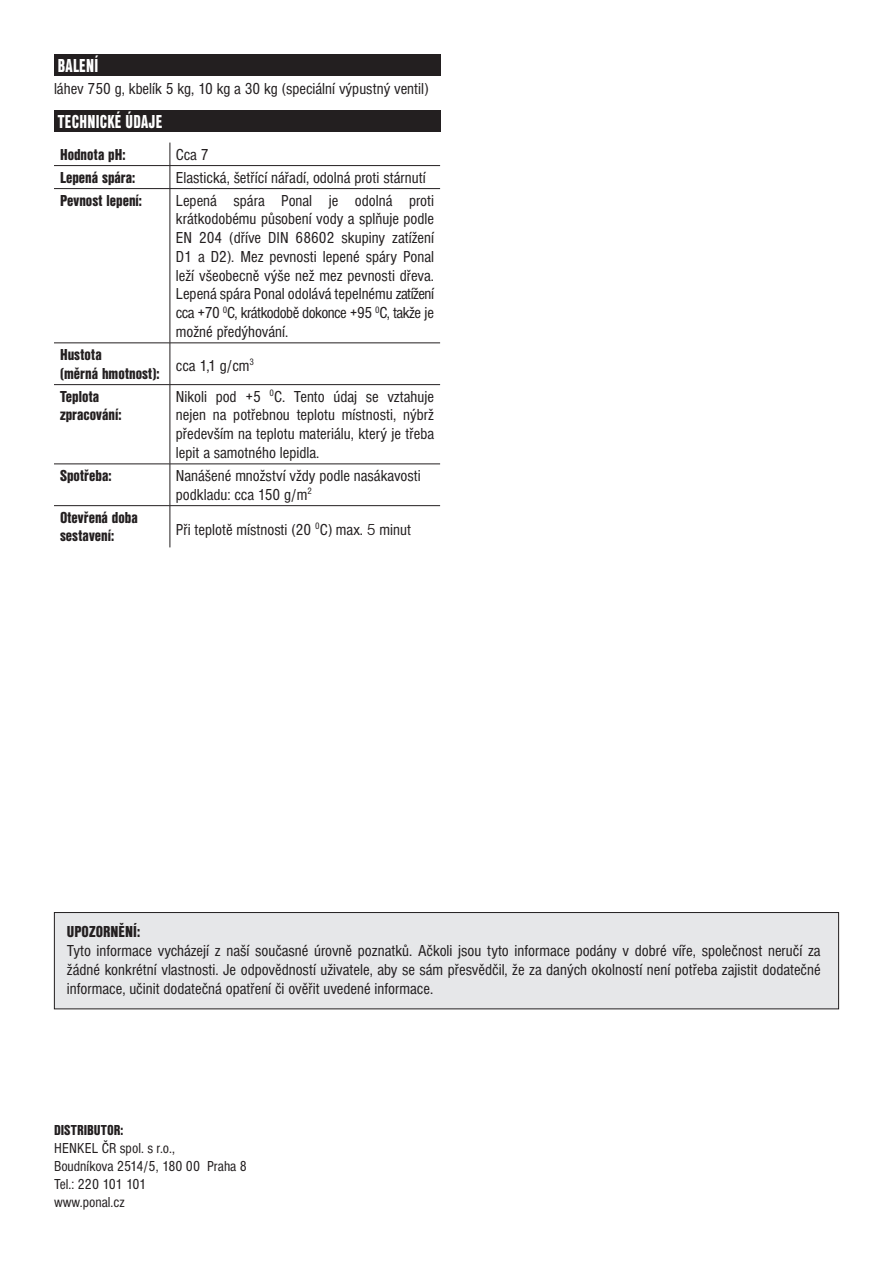
<style>
.page{position:relative;width:893px;height:1263px;background:#fff}
.page>*{position:absolute;margin:0;border:0;box-sizing:border-box;transform-origin:0 0}
.t1{font:19.5px "Nimbus Sans DOT Blac Cond";letter-spacing:.015em;color:#fff;scale:.85 1}
.t2{font:condensed 16.5px/18.8px "Nimbus Sans DOT";color:#231f20;text-align:justify}
.t3{font:16.5px/18.8px "Nimbus Sans DOT Blac Cond";color:#231f20}
.t4{font:condensed 15px/18px "Nimbus Sans DOT";color:#231f20}
.t5{font:15px "Nimbus Sans DOT Blac Cond";color:#231f20}
.s1{font-family:"Nimbus Sans DOT Ligh";font-stretch:normal}
</style>
<div class="page">
<div style="left:54px;top:912px;width:785px;height:97px;background:#e6e7e9"></div>
<div style="left:54px;top:912px;width:785px;height:97px;border:1px solid #231f20"></div>
<hr style="left:54px;top:165px;width:116px;height:1px;background:#231f20">
<hr style="left:170px;top:165px;width:270px;height:1px;background:#231f20">
<svg style="left:170px;top:143px;width:1px;height:45px"></svg>
<hr style="left:54px;top:188px;width:116px;height:1px;background:#231f20">
<hr style="left:170px;top:188px;width:270px;height:1px;background:#231f20">
<hr style="left:170px;top:189px;width:1px;height:154px;background:#231f20">
<hr style="left:170px;top:343px;width:1px;height:41px;background:#231f20">
<hr style="left:170px;top:385px;width:1px;height:79px;background:#231f20">
<hr style="left:170px;top:464px;width:1px;height:41px;background:#231f20">
<hr style="left:170px;top:506px;width:1px;height:41px;background:#231f20">
<hr style="left:54px;top:343px;width:116px;height:1px;background:#231f20">
<hr style="left:170px;top:343px;width:270px;height:1px;background:#231f20">
<hr style="left:54px;top:384px;width:116px;height:1px;background:#231f20">
<hr style="left:170px;top:384px;width:270px;height:1px;background:#231f20">
<hr style="left:54px;top:464px;width:116px;height:1px;background:#231f20">
<hr style="left:170px;top:464px;width:270px;height:1px;background:#231f20">
<hr style="left:54px;top:505px;width:116px;height:1px;background:#231f20">
<hr style="left:170px;top:505px;width:270px;height:1px;background:#231f20">
<div style="left:54px;top:54px;width:386px;height:22px;background:#231f20"></div>
<div style="left:54px;top:110px;width:386px;height:22px;background:#231f20"></div>
<p class="t1" style="left:58px;top:54px;width:49px">BALENÍ</p>
<p class="t2" style="left:54px;top:80px;width:376px">láhev 750 g, kbelík 5 kg, 10 kg a 30 kg (speciální výpustný ventil)</p>
<p class="t1" style="left:58px;top:110px;width:124px">TECHNICKÉ ÚDAJE</p>
<p class="t3" style="left:60px;top:145px;width:67px">Hodnota pH:</p>
<p class="t2" style="left:176px;top:145px;width:34px">Cca 7</p>
<p class="t3" style="left:60px;top:168px;width:77px">Lepená spára:</p>
<p class="t2" style="left:176px;top:168px;width:251px">Elastická, šetřící nářadí, odolná proti stárnutí</p>
<p class="t3" style="left:60px;top:191px;width:84px">Pevnost lepení:</p>
<p class="t2" style="left:176px;top:191px;width:260px">Lepená spára Ponal je odolná proti krátkodobému působení vody a splňuje podle EN 204 (dříve DIN 68602 skupiny zatížení D1 a D2). Mez pevnosti lepené spáry Ponal leží všeobecně výše než mez pevnosti dřeva.<br>Lepená spára Ponal odolává tepelnému zatížení cca +70 <sup>0</sup>C, krátkodobě dokonce +95 <sup>0</sup>C, takže je možné předýhování.</p>
<p class="t3" style="left:60px;top:345px;width:101px">Hustota<br>(měrná hmotnost):</p>
<p class="t2" style="left:176px;top:356px;width:80px">cca 1,1 g/cm<sup>3</sup></p>
<p class="t3" style="left:60px;top:387px;width:63px">Teplota zpracování:</p>
<p class="t2" style="left:176px;top:387px;width:260px">Nikoli pod +5 <sup>0</sup>C. Tento údaj se vztahuje nejen na potřebnou teplotu místnosti, nýbrž především na teplotu materiálu, který je třeba lepit a samotného lepidla.</p>
<p class="t3" style="left:60px;top:466px;width:53px">Spotřeba:</p>
<p class="t2" style="left:176px;top:466px;width:247px">Nanášené množství vždy podle nasákavosti podkladu: cca 150 g/m<sup>2</sup></p>
<p class="t3" style="left:60px;top:508px;width:79px">Otevřená doba sestavení:</p>
<p class="t2" style="left:176px;top:520px;width:237px">Při teplotě místnosti (20 <sup>0</sup>C) max. <span class="s1">5</span> minut</p>
<p class="t3" style="left:67px;top:922px;width:75px">UPOZORNĚNÍ:</p>
<p class="t2" style="left:67px;top:941px;width:755px">Tyto informace vycházejí z naší současné úrovně poznatků. Ačkoli jsou tyto informace podány v dobré víře, společnost neručí za žádné konkrétní vlastnosti. Je odpovědností uživatele, aby se sám přesvědčil, že za daných okolností není potřeba zajistit dodatečné informace, učinit dodatečná opatření či ověřit uvedené informace.</p>
<p class="t5" style="left:54px;top:1121px;width:71px">DISTRIBUTOR:</p>
<p class="t4" style="left:54px;top:1139px;width:195px">HENKEL ČR spol. s r.o.,<br>Boudníkova 2514/5, 180 00 Praha 8<br>Tel.: 220 101 101<br>www.ponal.cz</p>
</div>
